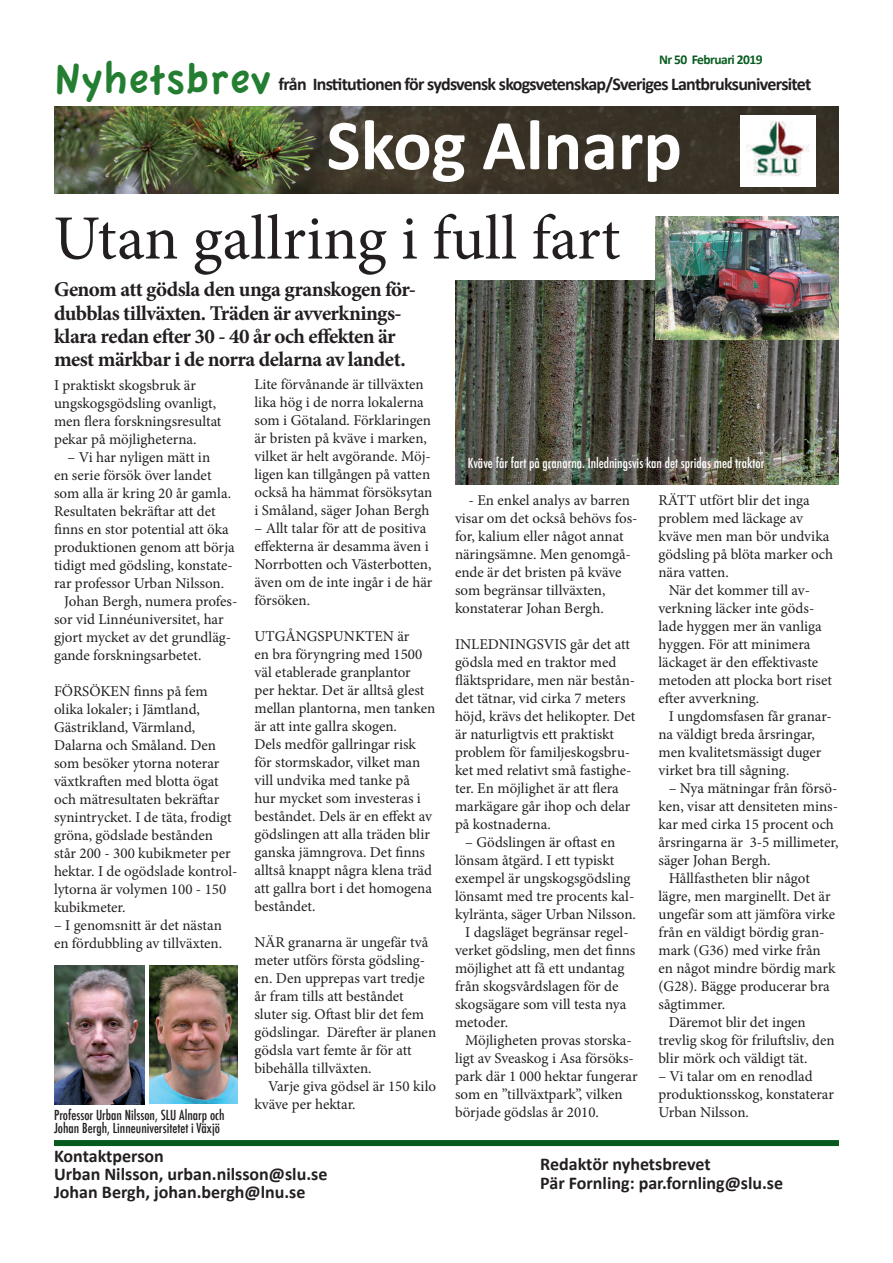
<style>
.page{position:relative;width:893px;height:1263px;background:#fff}
.page>*{position:absolute;margin:0;border:0;box-sizing:border-box;transform-origin:0 0}
.t1{font:700 72px "Calibri";color:#fff}
.t2{font:63px "Minion Pro";color:#231f20}
.t3{font:45px "Apple Casual";color:#237e32}
.t4{font:700 21px/23.2px "Minion Pro";letter-spacing:-.025em;color:#231f20}
.t5{font:700 18px/18px "Calibri";letter-spacing:-.005em;color:#231f20}
.t6{font:700 18px "Calibri";letter-spacing:-.04em;color:#231f20}
.t7{font:15px/18px "Minion Pro";color:#231f20}
.t8{font:500 condensed 13.5px/13.5px "Futura";color:#231f20}
.t9{font:500 condensed 13.5px "Futura";color:#fff}
.t10{font:700 13.5px "Calibri";letter-spacing:-.04em;color:#095d20}
</style>
<div class="page">
<img style="left:54px;top:107px;width:785px;height:87px">
<img style="left:740px;top:115px;width:76px;height:72px">
<div style="left:54px;top:1140px;width:785px;height:6px;background:#075a1e"></div>
<img style="left:455px;top:281px;width:384px;height:204px">
<img style="left:655px;top:217px;width:184px;height:123px">
<img style="left:150px;top:965px;width:87px;height:139px">
<img style="left:54px;top:965px;width:91px;height:140px">
<h3 class="t3" style="left:54px;top:57px;width:219px">Nyhetsbrev</h3>
<p class="t10" style="left:659px;top:51px;width:105px">Nr 50 Februari 2019</p>
<p class="t6" style="left:279px;top:73px;width:534px">från Institutionen för sydsvensk skogsvetenskap/Sveriges Lantbruksuniversitet</p>
<h1 class="t1" style="left:327px;top:101px;width:357px">Skog Alnarp</h1>
<h2 class="t2" style="left:54px;top:196px;width:568px">Utan gallring i full fart</h2>
<h3 class="t4" style="left:54px;top:278px;width:364px">Genom att gödsla den unga granskogen för&shy;dubblas tillväxten. Träden är avverknings&shy;klara redan efter 30 - 40 år och effekten är mest märkbar i de norra delarna av landet.</h3>
<p class="t7" style="left:54px;top:376px;width:169px">I praktiskt skogsbruk är ungskogsgödsling ovanligt, men flera forskningsresultat pekar på möjligheterna.</p>
<p class="t7" style="left:68px;top:448px;width:144px">– Vi har nyligen mätt in</p>
<p class="t7" style="left:54px;top:466px;width:159px">en serie försök över landet</p>
<p class="t7" style="left:54px;top:484px;width:179px">som alla är kring 20 år gamla.</p>
<p class="t7" style="left:54px;top:502px;width:163px">Resultaten bekräftar att det</p>
<p class="t7" style="left:54px;top:520px;width:176px">finns en stor potential att öka</p>
<p class="t7" style="left:54px;top:538px;width:182px">produktionen genom att börja</p>
<p class="t7" style="left:54px;top:556px;width:180px">tidigt med gödsling, konstate-</p>
<p class="t7" style="left:54px;top:574px;width:172px">rar professor Urban Nilsson.</p>
<p class="t7" style="left:64px;top:592px;width:175px">Johan Bergh, numera profes-</p>
<p class="t7" style="left:54px;top:610px;width:171px">sor vid Linnéuniversitet, har</p>
<p class="t7" style="left:54px;top:628px;width:179px">gjort mycket av det grundläg-</p>
<p class="t7" style="left:54px;top:646px;width:149px">gande forskningsarbetet.</p>
<p class="t7" style="left:54px;top:682px;width:185px">FÖRSÖKEN finns på fem olika lokaler; i Jämtland,<br>Gästrikland, Värmland,<br>Dalarna och Småland. Den som besöker ytorna noterar växtkraften med blotta ögat och mätresultaten bekräftar synintrycket. I de täta, frodigt gröna, gödslade bestånden står 200 - 300 kubikmeter per hektar. I de ogödslade kontrol&shy;lytorna är volymen 100 - 150 kubikmeter.</p>
<p class="t7" style="left:54px;top:916px;width:170px">– I genomsnitt är det nästan en fördubbling av tillväxten.</p>
<p class="t7" style="left:254px;top:376px;width:179px">Lite förvånande är tillväxten lika hög i de norra lokalerna som i Götaland. Förklaringen är bristen på kväve i marken, vilket är helt avgörande. Möj&shy;ligen kan tillgången på vatten också ha hämmat försöksytan i Småland, säger Johan Bergh</p>
<p class="t7" style="left:254px;top:520px;width:179px">– Allt talar för att de positiva effekterna är desamma även i<br>Norrbotten och Västerbotten, även om de inte ingår i de här försöken.</p>
<p class="t7" style="left:254px;top:628px;width:182px">UTGÅNGSPUNKTEN är<br>en bra föryngring med 1500 väl etablerade granplantor<br>per hektar. Det är alltså glest mellan plantorna, men tanken är att inte gallra skogen.<br>Dels medför gallringar risk för stormskador, vilket man vill undvika med tanke på<br>hur mycket som investeras i beståndet. Dels är en effekt av gödslingen att alla träden blir ganska jämngrova. Det finns alltså knappt några klena träd att gallra bort i det homogena beståndet.</p>
<p class="t7" style="left:254px;top:934px;width:183px">NÄR granarna är ungefär två meter utförs första gödsling&shy;en. Den upprepas vart tredje år fram tills att beståndet sluter sig. Oftast blir det fem gödslingar. Därefter är planen gödsla vart femte år för att bibehålla tillväxten.</p>
<p class="t7" style="left:254px;top:1078px;width:183px;text-indent:14px">Varje giva gödsel är 150 kilo kväve per hektar.</p>
<p class="t9" style="left:468px;top:455px;width:298px">Kväve får fart på granarna. Inledningsvis kan det spridas med traktor</p>
<p class="t7" style="left:658px;top:491px;width:153px">RÄTT utfört blir det inga</p>
<p class="t7" style="left:658px;top:509px;width:146px">problem med läckage av</p>
<p class="t7" style="left:658px;top:527px;width:172px">kväve men man bör undvika</p>
<p class="t7" style="left:658px;top:545px;width:176px">gödsling på blöta marker och</p>
<p class="t7" style="left:658px;top:563px;width:72px">nära vatten.</p>
<p class="t7" style="left:669px;top:581px;width:143px">När det kommer till av-</p>
<p class="t7" style="left:658px;top:599px;width:157px">verkning läcker inte göds-</p>
<p class="t7" style="left:658px;top:617px;width:165px">lade hyggen mer än vanliga</p>
<p class="t7" style="left:658px;top:635px;width:154px">hyggen. För att minimera</p>
<p class="t7" style="left:658px;top:653px;width:161px">läckaget är den effektivaste</p>
<p class="t7" style="left:658px;top:671px;width:175px">metoden att plocka bort riset</p>
<p class="t7" style="left:658px;top:689px;width:102px">efter avverkning.</p>
<p class="t7" style="left:669px;top:707px;width:165px">I ungdomsfasen får granar-</p>
<p class="t7" style="left:658px;top:725px;width:158px">na väldigt breda årsringar,</p>
<p class="t7" style="left:658px;top:743px;width:165px">men kvalitetsmässigt duger</p>
<p class="t7" style="left:658px;top:761px;width:132px">virket bra till sågning.</p>
<p class="t7" style="left:669px;top:779px;width:170px">– Nya mätningar från försö-</p>
<p class="t7" style="left:658px;top:797px;width:181px">ken, visar att densiteten mins-</p>
<p class="t7" style="left:658px;top:815px;width:177px">kar med cirka 15 procent och</p>
<p class="t7" style="left:658px;top:833px;width:181px">årsringarna är 3-5 millimeter,</p>
<p class="t7" style="left:658px;top:851px;width:114px">säger Johan Bergh.</p>
<p class="t7" style="left:669px;top:869px;width:143px">Hållfastheten blir något</p>
<p class="t7" style="left:658px;top:887px;width:174px">lägre, men marginellt. Det är</p>
<p class="t7" style="left:658px;top:905px;width:178px">ungefär som att jämföra virke</p>
<p class="t7" style="left:658px;top:923px;width:168px">från en väldigt bördig gran-</p>
<p class="t7" style="left:658px;top:941px;width:164px">mark (G36) med virke från</p>
<p class="t7" style="left:658px;top:959px;width:179px">en något mindre bördig mark</p>
<p class="t7" style="left:658px;top:977px;width:173px">(G28). Bägge producerar bra</p>
<p class="t7" style="left:658px;top:995px;width:68px">sågtimmer.</p>
<p class="t7" style="left:669px;top:1013px;width:139px">Däremot blir det ingen</p>
<p class="t7" style="left:658px;top:1031px;width:178px">trevlig skog för friluftsliv, den</p>
<p class="t7" style="left:658px;top:1049px;width:151px">blir mörk och väldigt tät.</p>
<p class="t7" style="left:658px;top:1067px;width:177px">– Vi talar om en renodlad produktionsskog, konstaterar<br>Urban Nilsson.</p>
<p class="t7" style="left:455px;top:491px;width:184px;text-indent:14px">- En enkel analys av barren visar om det också behövs fos&shy;for, kalium eller något annat näringsämne. Men genomgå&shy;ende är det bristen på kväve som begränsar tillväxten, konstaterar Johan Bergh.</p>
<p class="t7" style="left:455px;top:635px;width:182px">INLEDNINGSVIS går det att gödsla med en traktor med fläktspridare, men när bestån&shy;det tätnar, vid cirka 7 meters höjd, krävs det helikopter. Det är naturligtvis ett praktiskt problem för familjeskogsbru&shy;ket med relativt små fastighe&shy;ter. En möjlighet är att flera markägare går ihop och delar på kostnaderna.</p>
<p class="t7" style="left:465px;top:833px;width:152px">– Gödslingen är oftast en</p>
<p class="t7" style="left:455px;top:851px;width:161px">lönsam åtgärd. I ett typiskt</p>
<p class="t7" style="left:455px;top:869px;width:177px">exempel är ungskogsgödsling</p>
<p class="t7" style="left:455px;top:887px;width:181px">lönsamt med tre procents kal-</p>
<p class="t7" style="left:455px;top:905px;width:183px">kylränta, säger Urban Nilsson.</p>
<p class="t7" style="left:465px;top:923px;width:165px">I dagsläget begränsar regel-</p>
<p class="t7" style="left:455px;top:941px;width:182px">verket gödsling, men det finns</p>
<p class="t7" style="left:455px;top:959px;width:171px">möjlighet att få ett undantag</p>
<p class="t7" style="left:455px;top:977px;width:165px">från skogsvårdslagen för de</p>
<p class="t7" style="left:455px;top:995px;width:173px">skogsägare som vill testa nya</p>
<p class="t7" style="left:455px;top:1013px;width:55px">metoder.</p>
<p class="t7" style="left:465px;top:1031px;width:168px">Möjligheten provas storska-</p>
<p class="t7" style="left:455px;top:1049px;width:180px">ligt av Sveaskog i Asa försöks-</p>
<p class="t7" style="left:455px;top:1067px;width:184px">park där 1 000 hektar fungerar</p>
<p class="t7" style="left:455px;top:1085px;width:169px">som en ”tillväxtpark”, vilken</p>
<p class="t7" style="left:455px;top:1103px;width:146px">började gödslas år 2010.</p>
<p class="t8" style="left:54px;top:1108px;width:172px">Professor Urban Nilsson, SLU Alnarp och<br>Johan Bergh, Linneuniversitetet i Växjö</p>
<p class="t5" style="left:54px;top:1147px;width:275px">Kontaktperson<br>Urban Nilsson, urban.nilsson@slu.se<br>Johan Bergh, johan.bergh@lnu.se</p>
<p class="t5" style="left:540px;top:1154px;width:244px;line-height:19.5px">Redaktör nyhetsbrevet<br>Pär Fornling: par.fornling@slu.se</p>
</div>
